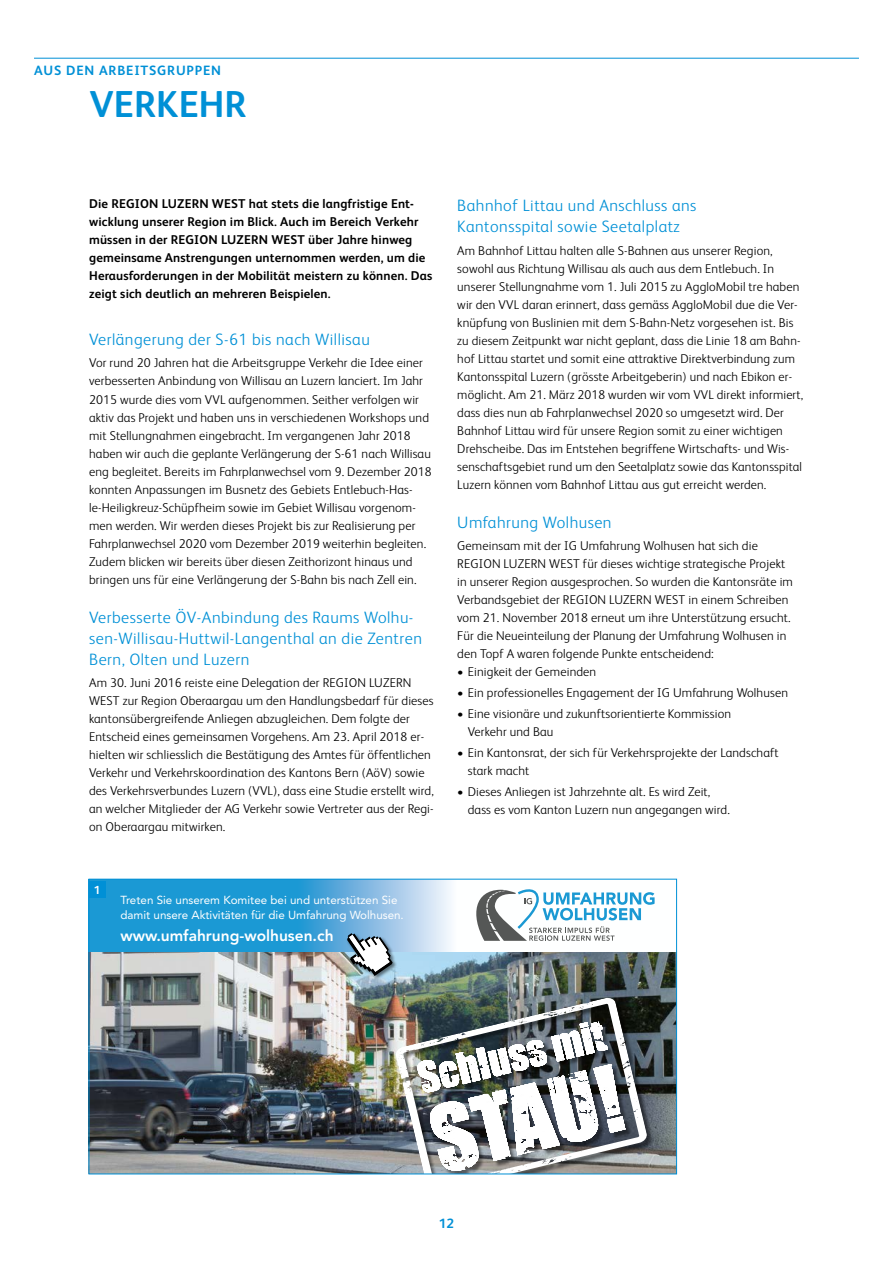
<style>
.page{position:relative;width:893px;height:1263px;background:#fff}
.page>*{position:absolute;margin:0;border:0;box-sizing:border-box;transform-origin:0 0}
.t1{font:700 37.5px "FS Albert";color:#0090d6}
.t2{font:300 16.5px/21px "FS Albert";letter-spacing:.03em;color:#0090d6}
.t3{font:800 15.45px "Avenir LT Std";color:#fff}
.t4{font:700 13.5px "FS Albert";letter-spacing:.06em;color:#0090d6}
.t5{font:300 12.75px/18px "FS Albert";letter-spacing:.01em;color:#000}
.t6{font:700 12.75px/18px "FS Albert";letter-spacing:.01em;color:#000}
.t7{font:700 11.7px "FS Albert";color:#fff}
.t8{font:11.55px/15.5px "Avenir LT Std";color:#fff}
</style>
<div class="page">
<hr style="left:34px;top:58px;width:825px;height:1px;background:#0090d6">
<img style="left:91px;top:952px;width:584px;height:220px">
<svg style="left:91px;top:881px;width:360px;height:71px;background:#47a8da"></svg>
<svg style="left:476px;top:889px;width:179px;height:52px"></svg>
<img style="left:395px;top:997px;width:254px;height:175px">
<div style="left:346px;top:932px;width:51px;height:48px;background:#000;opacity:.5"></div>
<svg style="left:347px;top:933px;width:46px;height:43px"></svg>
<div style="left:89px;top:879px;width:588px;height:295px;border:1px solid #0090d6"></div>
<div style="left:89px;top:882px;width:16px;height:16px;background:#0090d6"></div>
<p class="t4" style="left:34px;top:61px;width:189px">AUS DEN ARBEITSGRUPPEN</p>
<h1 class="t1" style="left:89px;top:78px;width:159px">VERKEHR</h1>
<p class="t6" style="left:89px;top:195px;width:345px">Die REGION LUZERN WEST hat stets die langfristige Ent&shy;wicklung unserer Region im Blick. Auch im Bereich Verkehr müssen in der REGION LUZERN WEST über Jahre hinweg gemeinsame Anstrengungen unternommen werden, um die Herausforderungen in der Mobilität meistern zu können. Das zeigt sich deutlich an mehreren Beispielen.</p>
<p class="t2" style="left:89px;top:328px;width:282px">Verlängerung der S-61 bis nach Willisau</p>
<p class="t5" style="left:89px;top:353px;width:344px">Vor rund 20 Jahren hat die Arbeitsgruppe Verkehr die Idee einer verbesserten Anbindung von Willisau an Luzern lanciert. Im Jahr 2015 wurde dies vom VVL aufgenommen. Seither verfolgen wir aktiv das Projekt und haben uns in verschiedenen Workshops und mit Stellungnahmen eingebracht. Im vergangenen Jahr 2018 haben wir auch die geplante Verlängerung der S-61 nach Willisau eng begleitet. Bereits im Fahrplanwechsel vom 9. Dezember 2018 konnten Anpassungen im Busnetz des Gebiets Entlebuch-Has&shy;le-Heiligkreuz-Schüpfheim sowie im Gebiet Willisau vorgenom&shy;men werden. Wir werden dieses Projekt bis zur Realisierung per Fahrplanwechsel 2020 vom Dezember 2019 weiterhin begleiten.<br>Zudem blicken wir bereits über diesen Zeithorizont hinaus und bringen uns für eine Verlängerung der S-Bahn bis nach Zell ein.</p>
<p class="t2" style="left:89px;top:606px;width:334px">Verbesserte ÖV-Anbindung des Raums Wolhu&shy;sen-Willisau-Huttwil-Langenthal an die Zentren<br>Bern, Olten und Luzern</p>
<p class="t5" style="left:89px;top:673px;width:346px">Am 30. Juni 2016 reiste eine Delegation der REGION LUZERN WEST zur Region Oberaargau um den Handlungsbedarf für dieses kantonsübergreifende Anliegen abzugleichen. Dem folgte der Entscheid eines gemeinsamen Vorgehens. Am 23. April 2018 er&shy;hielten wir schliesslich die Bestätigung des Amtes für öffentlichen Verkehr und Verkehrskoordination des Kantons Bern (AöV) sowie des Verkehrsverbundes Luzern (VVL), dass eine Studie erstellt wird, an welcher Mitglieder der AG Verkehr sowie Vertreter aus der Regi&shy;on Oberaargau mitwirken.</p>
<p class="t7" style="left:94px;top:882px;width:8px">1</p>
<p class="t8" style="left:121px;top:892px;width:285px">Treten Sie unserem Komitee bei und unterstützen Sie damit unsere Aktivitäten für die Umfahrung Wolhusen.</p>
<p class="t3" style="left:121px;top:926px;width:215px">www.umfahrung-wolhusen.ch</p>
<p class="t2" style="left:457px;top:194px;width:241px">Bahnhof Littau und Anschluss ans<br>Kantonsspital sowie Seetalplatz</p>
<p class="t5" style="left:457px;top:241px;width:347px">Am Bahnhof Littau halten alle S-Bahnen aus unserer Region, sowohl aus Richtung Willisau als auch aus dem Entlebuch. In unserer Stellungnahme vom 1. Juli 2015 zu AggloMobil tre haben wir den VVL daran erinnert, dass gemäss AggloMobil due die Ver&shy;knüpfung von Buslinien mit dem S-Bahn-Netz vorgesehen ist. Bis zu diesem Zeitpunkt war nicht geplant, dass die Linie 18 am Bahn&shy;hof Littau startet und somit eine attraktive Direktverbindung zum Kantonsspital Luzern (grösste Arbeitgeberin) und nach Ebikon er&shy;möglicht. Am 21. März 2018 wurden wir vom VVL direkt informiert, dass dies nun ab Fahrplanwechsel 2020 so umgesetzt wird. Der Bahnhof Littau wird für unsere Region somit zu einer wichtigen Drehscheibe. Das im Entstehen begriffene Wirtschafts- und Wis&shy;senschaftsgebiet rund um den Seetalplatz sowie das Kantonsspital Luzern können vom Bahnhof Littau aus gut erreicht werden.</p>
<p class="t2" style="left:457px;top:511px;width:156px">Umfahrung Wolhusen</p>
<p class="t5" style="left:457px;top:536px;width:337px">Gemeinsam mit der IG Umfahrung Wolhusen hat sich die REGION LUZERN WEST für dieses wichtige strategische Projekt in unserer Region ausgesprochen. So wurden die Kantonsräte im Verbandsgebiet der REGION LUZERN WEST in einem Schreiben vom 21. November 2018 erneut um ihre Unterstützung ersucht.<br>Für die Neueinteilung der Planung der Umfahrung Wolhusen in den Topf A waren folgende Punkte entscheidend:</p>
<p class="t5" style="left:457px;top:662px;width:140px">• Einigkeit der Gemeinden</p>
<p class="t5" style="left:457px;top:683px;width:332px">• Ein professionelles Engagement der IG Umfahrung Wolhusen</p>
<p class="t5" style="left:468px;top:704px;width:265px;text-indent:-11px">• Eine visionäre und zukunftsorientierte Kommission<br>Verkehr und Bau</p>
<p class="t5" style="left:468px;top:743px;width:312px;text-indent:-11px">• Ein Kantonsrat, der sich für Verkehrsprojekte der Landschaft stark macht</p>
<p class="t5" style="left:468px;top:782px;width:264px;text-indent:-11px">• Dieses Anliegen ist Jahrzehnte alt. Es wird Zeit, dass es vom Kanton Luzern nun angegangen wird.</p>
<p class="t4" style="left:439px;top:1214px;width:17px">12</p>
</div>
